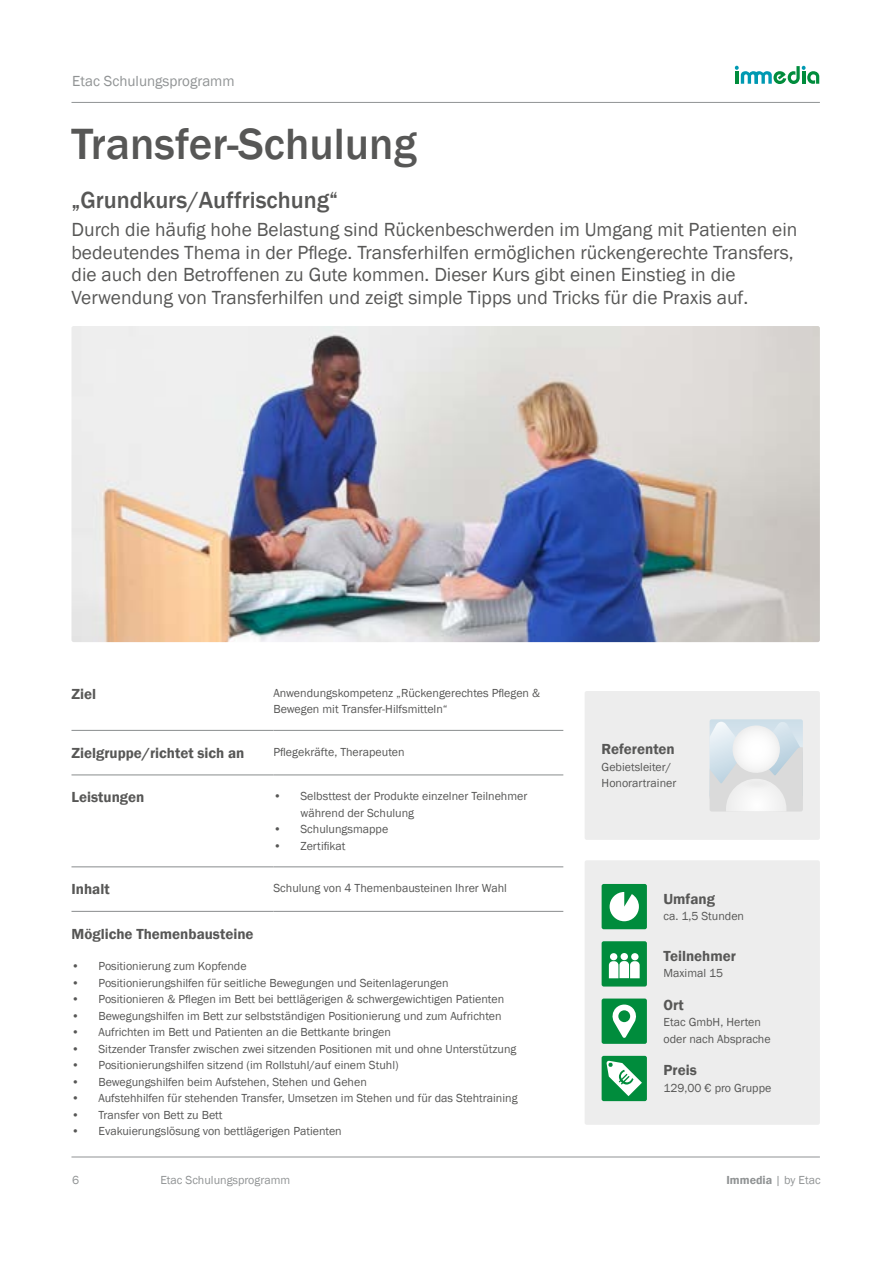
<style>
.page{position:relative;width:893px;height:1263px;background:#fff}
.page>*{position:absolute;margin:0;border:0;box-sizing:border-box;transform-origin:0 0}
.t1{font:500 45px "Franklin Gothic";color:#575756}
.t2{font:500 24px "Franklin Gothic";color:#575756}
.t3{font:19.5px/22.5px "Franklin Gothic";color:#575756}
.t4{font:600 15px "Franklin Gothic";color:#575756}
.t5{font:15px "Franklin Gothic";color:#909394}
.t6{font:12px/16.5px "Franklin Gothic";color:#575756}
.t7{font:12px "Franklin Gothic";color:#909394}
.t8{font:600 12px "Franklin Gothic";color:#909394}
.s1{font-weight:400}
</style>
<div class="page">
<hr style="left:71px;top:102px;width:749px;height:1px;background:#909394">
<hr style="left:71px;top:1156px;width:749px;height:1px;background:#909394">
<svg style="left:735px;top:66px;width:84px;height:18px"></svg>
<div style="left:585px;top:860px;width:235px;height:265px;background:#ededed;border-radius:2px"></div>
<div style="left:602px;top:884px;width:45px;height:45px;background:#008c3c;border-radius:2px"></div>
<svg style="left:610px;top:892px;width:29px;height:29px"></svg>
<div style="left:602px;top:941px;width:45px;height:45px;background:#008c3c;border-radius:2px"></div>
<svg style="left:609px;top:953px;width:31px;height:25px"></svg>
<div style="left:602px;top:998px;width:45px;height:46px;background:#008c3c;border-radius:2px"></div>
<svg style="left:612px;top:1004px;width:24px;height:34px"></svg>
<div style="left:602px;top:1056px;width:45px;height:45px;background:#008c3c;border-radius:2px"></div>
<svg style="left:606px;top:1060px;width:36px;height:36px"></svg>
<hr style="left:71px;top:730px;width:202px;height:1px;background:#909394">
<hr style="left:273px;top:730px;width:290px;height:1px;background:#909394">
<hr style="left:71px;top:774px;width:202px;height:1px;background:#909394">
<hr style="left:273px;top:774px;width:290px;height:1px;background:#909394">
<hr style="left:71px;top:866px;width:202px;height:1px;background:#909394">
<hr style="left:273px;top:866px;width:290px;height:1px;background:#909394">
<hr style="left:71px;top:911px;width:202px;height:1px;background:#909394">
<hr style="left:273px;top:911px;width:290px;height:1px;background:#909394">
<img style="left:71px;top:326px;width:749px;height:316px">
<div style="left:585px;top:691px;width:235px;height:149px;background:#ededed;border-radius:2px"></div>
<svg style="left:710px;top:719px;width:93px;height:92px"></svg>
<p class="t5" style="left:72px;top:72px;width:164px">Etac Schulungsprogramm</p>
<h1 class="t1" style="left:71px;top:116px;width:347px">Transfer-Schulung</h1>
<h2 class="t2" style="left:71px;top:185px;width:268px">„Grundkurs/Auffrischung“</h2>
<p class="t3" style="left:71px;top:219px;width:727px">Durch die häufig hohe Belastung sind Rückenbeschwerden im Umgang mit Patienten ein bedeutendes Thema in der Pflege. Transferhilfen ermöglichen rückengerechte Transfers, die auch den Betroffenen zu Gute kommen. Dieser Kurs gibt einen Einstieg in die Verwendung von Transferhilfen und zeigt simple Tipps und Tricks für die Praxis auf.</p>
<p class="t4" style="left:71px;top:685px;width:26px">Ziel</p>
<p class="t6" style="left:273px;top:685px;width:268px">Anwendungskompetenz „Rückengerechtes Pflegen &amp;<br>Bewegen mit Transfer-Hilfsmitteln“</p>
<p class="t4" style="left:71px;top:744px;width:175px">Zielgruppe/richtet sich an</p>
<p class="t6" style="left:273px;top:744px;width:133px">Pflegekräfte, Therapeuten</p>
<p class="t4" style="left:71px;top:788px;width:74px">Leistungen</p>
<p class="t6" style="left:300px;top:788px;width:228px;text-indent:-27px">• Selbsttest der Produkte einzelner Teilnehmer während der Schulung</p>
<p class="t6" style="left:273px;top:821px;width:116px">• Schulungsmappe</p>
<p class="t6" style="left:273px;top:838px;width:74px">• Zertifikat</p>
<p class="t4" style="left:71px;top:880px;width:40px">Inhalt</p>
<p class="t6" style="left:273px;top:880px;width:235px">Schulung von 4 Themenbausteinen Ihrer Wahl</p>
<p class="t4" style="left:71px;top:925px;width:184px">Mögliche Themenbausteine</p>
<p class="t6" style="left:71px;top:958px;width:177px">• Positionierung zum Kopfende</p>
<p class="t6" style="left:71px;top:975px;width:379px">• Positionierungshilfen für seitliche Bewegungen und Seitenlagerungen</p>
<p class="t6" style="left:71px;top:991px;width:434px">• Positionieren &amp; Pflegen im Bett bei bettlägerigen &amp; schwergewichtigen Patienten</p>
<p class="t6" style="left:71px;top:1008px;width:432px">• Bewegungshilfen im Bett zur selbstständigen Positionierung und zum Aufrichten</p>
<p class="t6" style="left:71px;top:1024px;width:321px">• Aufrichten im Bett und Patienten an die Bettkante bringen</p>
<p class="t6" style="left:71px;top:1041px;width:446px">• Sitzender Transfer zwischen zwei sitzenden Positionen mit und ohne Unterstützung</p>
<p class="t6" style="left:71px;top:1057px;width:329px">• Positionierungshilfen sitzend (im Rollstuhl/auf einem Stuhl)</p>
<p class="t6" style="left:71px;top:1074px;width:297px">• Bewegungshilfen beim Aufstehen, Stehen und Gehen</p>
<p class="t6" style="left:71px;top:1090px;width:448px">• Aufstehhilfen für stehenden Transfer, Umsetzen im Stehen und für das Stehtraining</p>
<p class="t6" style="left:71px;top:1107px;width:153px">• Transfer von Bett zu Bett</p>
<p class="t6" style="left:71px;top:1123px;width:272px">• Evakuierungslösung von bettlägerigen Patienten</p>
<p class="t4" style="left:602px;top:740px;width:75px">Referenten</p>
<p class="t6" style="left:602px;top:759px;width:76px">Gebietsleiter/<br>Honorartrainer</p>
<p class="t4" style="left:663px;top:889px;width:53px">Umfang</p>
<p class="t6" style="left:663px;top:908px;width:82px">ca. 1,5 Stunden</p>
<p class="t4" style="left:663px;top:947px;width:74px">Teilnehmer</p>
<p class="t6" style="left:663px;top:965px;width:61px">Maximal 15</p>
<p class="t4" style="left:663px;top:996px;width:22px">Ort</p>
<p class="t6" style="left:663px;top:1014px;width:109px">Etac GmbH, Herten oder nach Absprache</p>
<p class="t4" style="left:663px;top:1061px;width:35px">Preis</p>
<p class="t6" style="left:663px;top:1080px;width:109px">129,00 € pro Gruppe</p>
<p class="t7" style="left:72px;top:1173px;width:9px">6</p>
<p class="t7" style="left:160px;top:1173px;width:131px">Etac Schulungsprogramm</p>
<p class="t8" style="left:726px;top:1173px;width:96px">Immedia <span class="s1">| by Etac</span></p>
</div>
